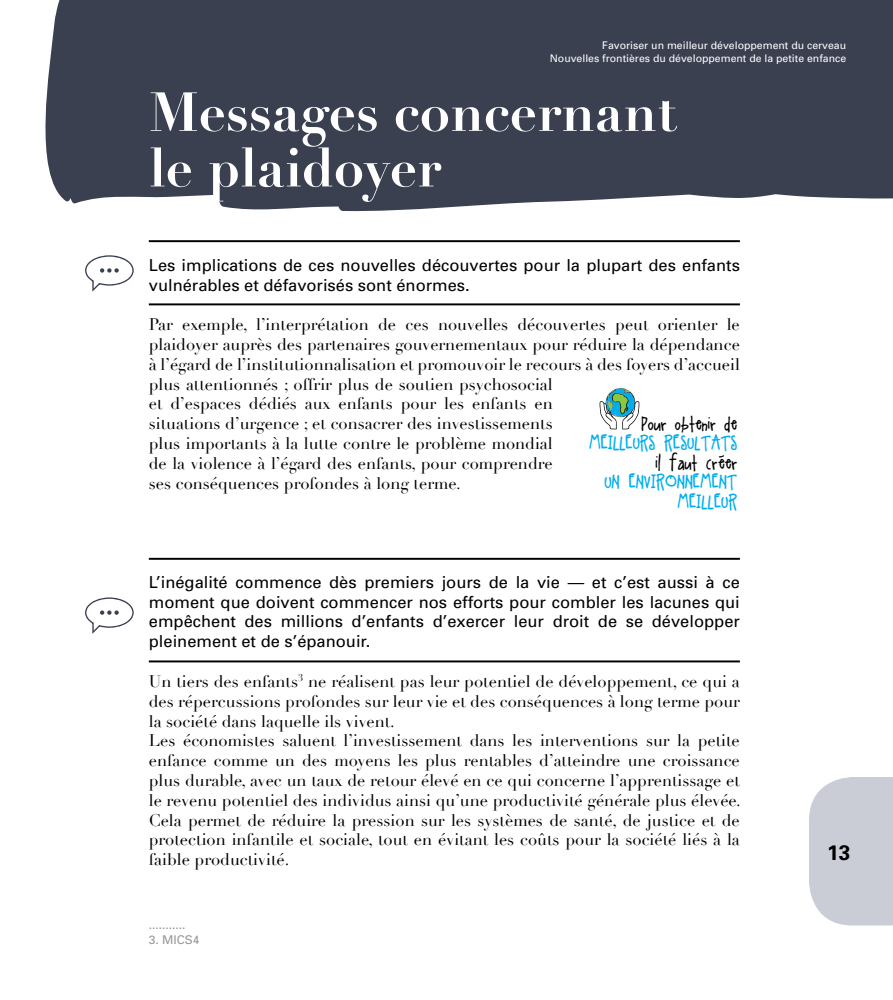
<style>
.page{position:relative;width:893px;height:1000px;background:#fff}
.page>*{position:absolute;margin:0;border:0;box-sizing:border-box;transform-origin:0 0}
.t1{font:700 54px/55.5px "Didot";color:#fff}
.t2{font:700 21px "Univers";color:#000}
.t3{font:18.6px/19.5px "A Little Pot";color:#00aeef;text-align:right}
.t4{font:17.1px "A Little Pot";color:#000}
.t5{font:16.5px/19.8px "Didot";color:#000}
.t6{font:16.5px/19.8px "Univers";color:#000}
.t7{font:12px "Univers";color:#95979a}
.t8{font:10.5px/12.6px "Univers";color:#fff;text-align:right}
</style>
<div class="page">
<svg style="left:809px;top:777px;width:84px;height:148px;background:#cdd0d8"></svg>
<div style="left:45px;top:0;width:848px;height:212px;background:#3b4051"></div>
<svg style="left:85px;top:255px;width:49px;height:36px"></svg>
<hr style="left:149px;top:240px;width:591px;height:2px;background:#000">
<hr style="left:149px;top:303px;width:591px;height:2px;background:#000">
<svg style="left:85px;top:597px;width:49px;height:36px"></svg>
<hr style="left:149px;top:557px;width:591px;height:2px;background:#000">
<hr style="left:149px;top:660px;width:591px;height:2px;background:#000">
<svg style="left:599px;top:388px;width:40px;height:41px"></svg>
<p class="t8" style="left:550px;top:39px;width:298px">Favoriser un meilleur développement du cerveau<br>Nouvelles frontières du développement de la petite enfance</p>
<h1 class="t1" style="left:149px;top:84px;width:530px">Messages concernant le plaidoyer</h1>
<p class="t6" style="left:149px;top:255px;width:593px">Les implications de ces nouvelles découvertes pour la plupart des enfants vulnérables et défavorisés sont énormes.</p>
<p class="t5" style="left:149px;top:315px;width:593px">Par exemple, l’interprétation de ces nouvelles découvertes peut orienter le plaidoyer auprès des partenaires gouvernementaux pour réduire la dépendance à l’égard de l’institutionnalisation et promouvoir le recours à des foyers d’accueil plus attentionnés ; offrir plus de soutien psychosocial<br>et d’espaces dédiés aux enfants pour les enfants en<br>situations d’urgence ; et consacrer des investissements<br>plus importants à la lutte contre le problème mondial<br>de la violence à l’égard des enfants, pour comprendre<br>ses conséquences profondes à long terme.</p>
<p class="t4" style="left:641px;top:415px;width:97px">Pour obtenir de</p>
<p class="t3" style="left:589px;top:434px;width:150px">MEILLEURS REÉSULTATS</p>
<p class="t4" style="left:655px;top:454px;width:83px">il faut créeer</p>
<p class="t3" style="left:604px;top:473px;width:134px">UN ENVIRONNEMENT<br>MEILLEUR</p>
<p class="t6" style="left:149px;top:571px;width:593px;text-align:justify">L’inégalité commence dès premiers jours de la vie — et c’est aussi à ce moment que doivent commencer nos efforts pour combler les lacunes qui empêchent des millions d’enfants d’exercer leur droit de se développer pleinement et de s’épanouir.</p>
<p class="t5" style="left:149px;top:671px;width:593px">Un tiers des enfants<sup>3</sup> ne réalisent pas leur potentiel de développement, ce qui a des répercussions profondes sur leur vie et des conséquences à long terme pour la société dans laquelle ils vivent.<br>Les économistes saluent l’investissement dans les interventions sur la petite enfance comme un des moyens les plus rentables d’atteindre une croissance plus durable, avec un taux de retour élevé en ce qui concerne l’apprentissage et le revenu potentiel des individus ainsi qu’une productivité générale plus élevée.<br>Cela permet de réduire la pression sur les systèmes de santé, de justice et de protection infantile et sociale, tout en évitant les coûts pour la société liés à la faible productivité.</p>
<p class="t7" style="left:149px;top:917px;width:38px">...........</p>
<p class="t7" style="left:149px;top:931px;width:52px">3. MICS4</p>
<p class="t2" style="left:827px;top:838px;width:25px">13</p>
</div>
